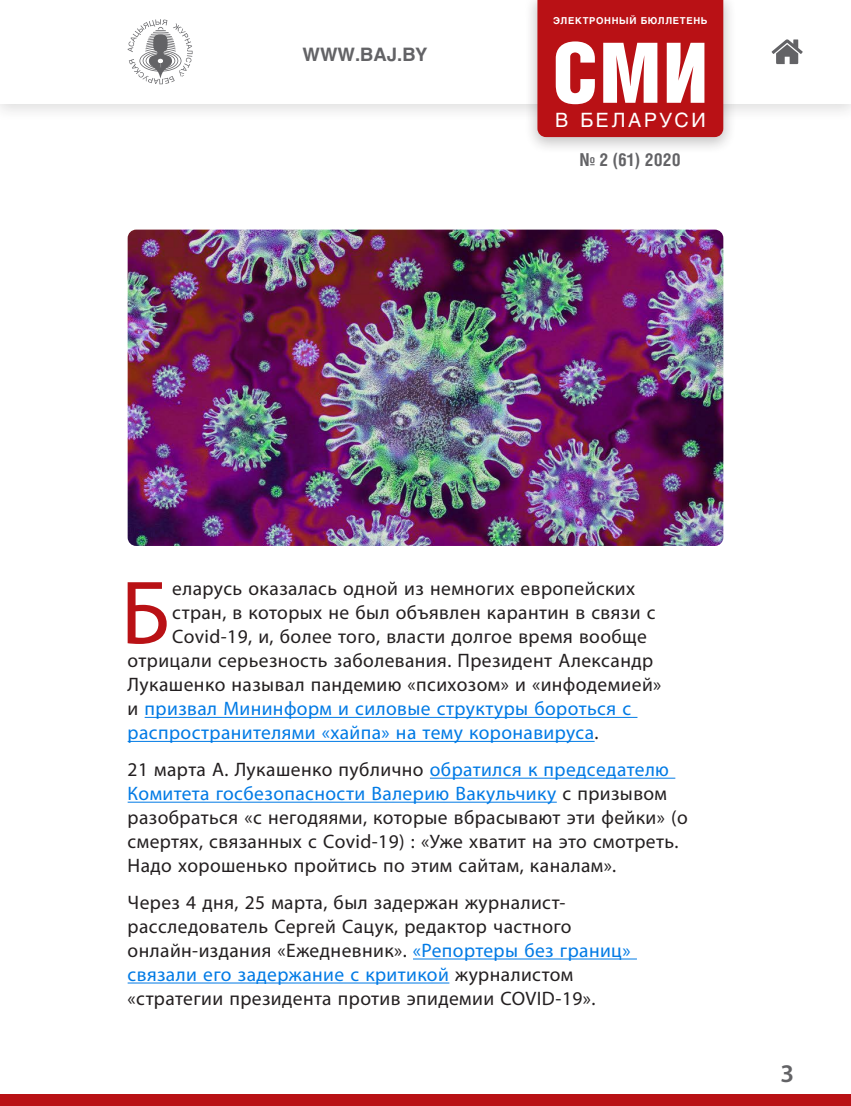
<style>
.page{position:relative;width:851px;height:1106px;background:#fff}
.page>*{position:absolute;margin:0;border:0;box-sizing:border-box;transform-origin:0 0}
.t1{font:90.75px "Myriad Pro";color:#b91115}
.t2{font:83.55px "Helios Cond Black C";color:#fff}
.t3{font:600 25.5px "Myriad Pro";color:#636366}
.t4{font:19.5px/24px "Myriad Pro";letter-spacing:.02em;color:#231f20}
.t5{font:19.5px "Myriad Pro";letter-spacing:.02em;color:#007ae5}
.t6{font:19.5px "Helios C";letter-spacing:.13em;color:#fff}
.t7{font:700 18.3px "Helios C";color:#636366}
.t8{font:700 17.85px "Helios Cond C";color:#636366}
.t9{font:700 9.45px "Helios C";letter-spacing:.07em;color:#fff}
.s1{color:#231f20}
.s2{color:#007ae5}
</style>
<div class="page">
<div style="left:0;top:1094px;width:850px;height:12px;background:#b91115"></div>
<hr style="left:145px;top:717px;width:492px;height:1px;background:#007ae5">
<hr style="left:128px;top:741px;width:466px;height:1px;background:#007ae5">
<hr style="left:430px;top:777px;width:245px;height:1px;background:#007ae5">
<hr style="left:128px;top:801px;width:428px;height:1px;background:#007ae5">
<hr style="left:413px;top:958px;width:224px;height:1px;background:#007ae5">
<hr style="left:128px;top:982px;width:321px;height:1px;background:#007ae5">
<img style="left:128px;top:230px;width:595px;height:316px">
<div style="left:0;top:0;width:850px;height:122px;background:#231f20;opacity:.15"></div>
<div style="left:0;top:0;width:850px;height:103px;background:#fff"></div>
<svg style="left:128px;top:19px;width:64px;height:65px"></svg>
<svg style="left:771px;top:39px;width:31px;height:25px"></svg>
<div style="left:523px;top:0;width:213px;height:155px;background:#231f20;opacity:.25"></div>
<div style="left:537px;top:0;width:186px;height:137px;background:#b91115"></div>
<p class="t7" style="left:302px;top:44px;width:126px">WWW.BAJ.BY</p>
<p class="t9" style="left:553px;top:15px;width:156px">ЭЛЕКТРОННЫЙ БЮЛЛЕТЕНЬ</p>
<h2 class="t2" style="left:552px;top:25px;width:158px">СМИ</h2>
<p class="t6" style="left:555px;top:109px;width:152px">В БЕЛАРУСИ</p>
<p class="t8" style="left:580px;top:149px;width:102px">№ 2 (61) 2020</p>
<h1 class="t1" style="left:121px;top:557px;width:51px">Б</h1>
<p class="t4" style="left:172px;top:576px;width:464px">еларусь оказалась одной из немногих европейских</p>
<p class="t4" style="left:172px;top:600px;width:484px">стран, в которых не был объявлен карантин в связи с</p>
<p class="t4" style="left:172px;top:624px;width:476px">Covid-19, и, более того, власти долгое время вообще</p>
<p class="t4" style="left:128px;top:648px;width:527px">отрицали серьезность заболевания. Президент Александр</p>
<p class="t4" style="left:128px;top:672px;width:535px">Лукашенко называл пандемию «психозом» и «инфодемией»</p>
<p class="t5" style="left:128px;top:697px;width:505px"><span class="s1">и</span> призвал Мининформ и силовые структуры бороться с</p>
<p class="t5" style="left:128px;top:721px;width:472px">распространителями «хайпа» на тему коронавируса<span class="s1">.</span></p>
<p class="t4" style="left:128px;top:757px;width:561px">21 марта А. Лукашенко публично <span class="s2">обратился к председателю Комитета госбезопасности Валерию Вакульчику</span> с призывом разобраться «с негодяями, которые вбрасывают эти фейки» (о смертях, связанных с Covid-19) : «Уже хватит на это смотреть.<br>Надо хорошенько пройтись по этим сайтам, каналам».</p>
<p class="t4" style="left:128px;top:890px;width:504px">Через 4 дня, 25 марта, был задержан журналист&shy;расследователь Сергей Сацук, редактор частного онлайн-издания «Ежедневник». <span class="s2">«Репортеры без границ» связали его задержание с критикой</span> журналистом «стратегии президента против эпидемии COVID-19».</p>
<h3 class="t3" style="left:780px;top:1057px;width:15px">3</h3>
</div>
